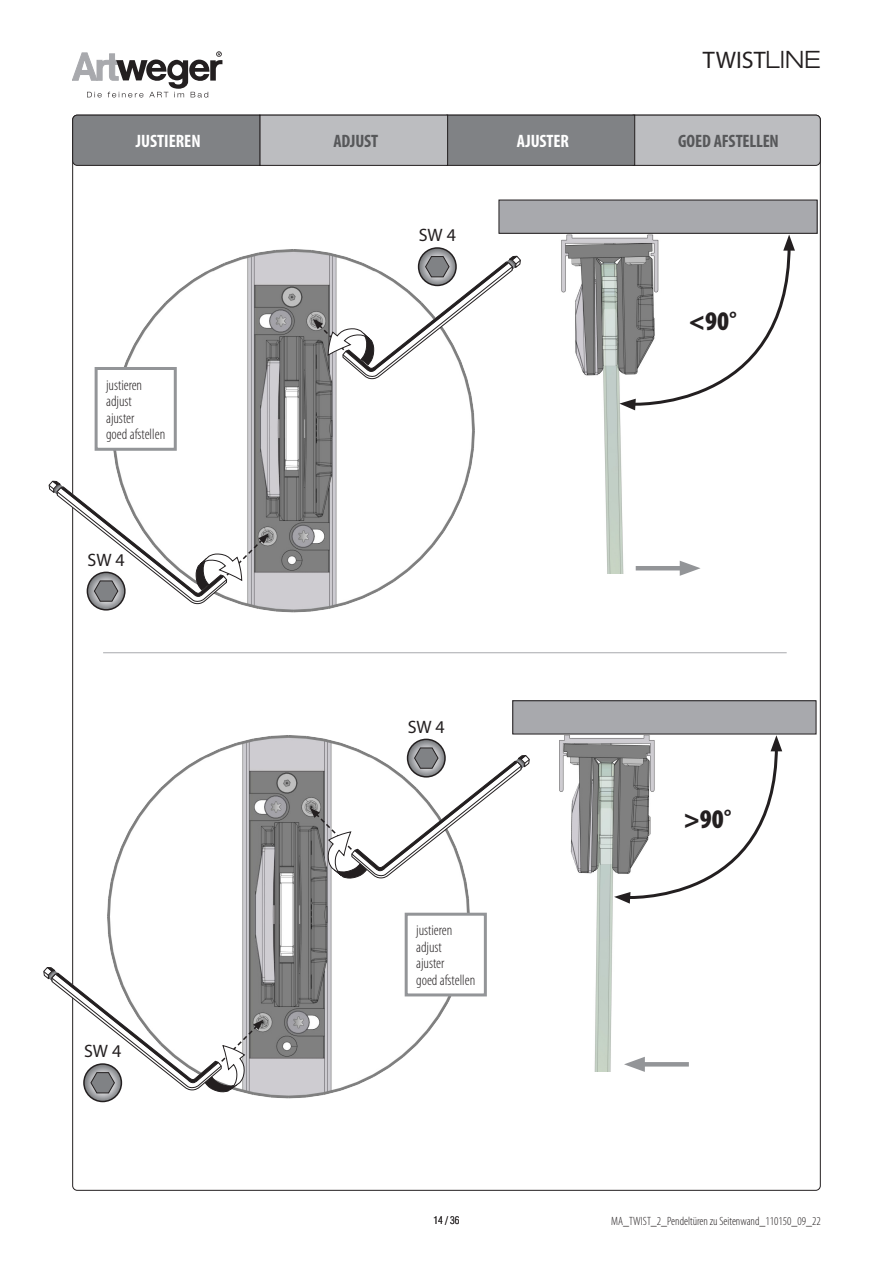
<style>
.page{position:relative;width:893px;height:1263px;background:#fff}
.page>*{position:absolute;margin:0;border:0;box-sizing:border-box;transform-origin:0 0}
.t1{font:900 condensed 27px "Myriad Pro";color:#231f20}
.t2{font:24px "Myriad Pro";color:#231f20}
.NL_Text_für_IHV{font:700 condensed 18px "Myriad Pro";letter-spacing:-.01em;color:#57585a}
.t3{font:18px "Myriad Pro";color:#231f20}
.DE_Text_für_IHV{font:700 condensed 18px "Myriad Pro";color:#fff}
.FR_Text_für_IHV{font:700 condensed 18px "Myriad Pro";letter-spacing:-.01em;color:#fff}
.EN_Text_für_IHV{font:700 condensed 18px "Myriad Pro";letter-spacing:-.01em;color:#57585a}
.t4{font:300 condensed 15px/16.5px "Myriad Pro";color:#231f20}
.t5{font:300 condensed 12px "Myriad Pro";color:#231f20}
.t6{font:300 condensed 10.5px "Helvetica LT Std";color:#231f20}
.s1{font-family:"Helvetica Neue LT Std";font-weight:300;font-stretch:expanded}
</style>
<div class="page">
<svg style="left:72px;top:51px;width:150px;height:46px"></svg>
<img style="left:422px;top:199px;width:274px;height:374px">
<img style="left:424px;top:734px;width:274px;height:337px">
<div style="left:513px;top:701px;width:303px;height:33px;background:#a8a9ad"></div>
<div style="left:512px;top:700px;width:304px;height:34px;border:1px solid #231f20"></div>
<svg style="left:614px;top:735px;width:168px;height:172px"></svg>
<img style="left:102px;top:241px;width:379px;height:379px;border-radius:190px">
<div style="left:96px;top:368px;width:79px;height:81px;background:#fff"></div>
<div style="left:95px;top:367px;width:82px;height:84px;border:3px solid #939598"></div>
<img style="left:96px;top:727px;width:380px;height:379px;border-radius:190px">
<div style="left:406px;top:914px;width:79px;height:81px;background:#fff"></div>
<div style="left:405px;top:913px;width:82px;height:83px;border:3px solid #939598"></div>
<div style="left:499px;top:200px;width:318px;height:33px;background:#a8a9ad"></div>
<div style="left:499px;top:200px;width:318px;height:34px;border:1px solid #231f20"></div>
<svg style="left:619px;top:235px;width:176px;height:178px"></svg>
<hr style="left:103px;top:652px;width:684px;height:1px;background:#a8a9ad">
<svg style="left:87px;top:572px;width:38px;height:38px"></svg>
<div style="left:87px;top:572px;width:39px;height:38px;border:2px solid #231f20;border-radius:50%"></div>
<svg style="left:49px;top:481px;width:220px;height:123px"></svg>
<svg style="left:84px;top:1064px;width:37px;height:37px"></svg>
<div style="left:83px;top:1063px;width:39px;height:39px;border:2px solid #231f20;border-radius:50%"></div>
<svg style="left:43px;top:967px;width:220px;height:127px"></svg>
<svg style="left:419px;top:248px;width:37px;height:37px"></svg>
<div style="left:418px;top:247px;width:39px;height:39px;border:2px solid #231f20;border-radius:50%"></div>
<svg style="left:313px;top:256px;width:208px;height:123px"></svg>
<svg style="left:408px;top:739px;width:37px;height:38px"></svg>
<div style="left:407px;top:739px;width:39px;height:38px;border:2px solid #231f20;border-radius:50%"></div>
<svg style="left:310px;top:747px;width:220px;height:131px"></svg>
<hr style="left:636px;top:566px;width:52px;height:4px;background:#939598">
<svg style="left:680px;top:561px;width:21px;height:15px"></svg>
<hr style="left:637px;top:1062px;width:52px;height:4px;background:#939598">
<svg style="left:624px;top:1057px;width:21px;height:15px"></svg>
<svg style="left:72px;top:114px;width:749px;height:52px"></svg>
<h2 class="t2" style="left:703px;top:45px;width:119px">TWIST<span class="s1">LINE</span></h2>
<p class="DE_Text_für_IHV" style="left:136px;top:131px;width:66px">JUSTIEREN</p>
<p class="EN_Text_für_IHV" style="left:333px;top:131px;width:46px">ADJUST</p>
<p class="FR_Text_für_IHV" style="left:517px;top:131px;width:53px">AJUSTER</p>
<p class="NL_Text_für_IHV" style="left:678px;top:131px;width:102px">GOED AFSTELLEN</p>
<p class="t4" style="left:106px;top:377px;width:61px">justieren adjust<br>ajuster<br>goed afstellen</p>
<p class="t3" style="left:88px;top:550px;width:39px">SW 4</p>
<p class="t3" style="left:84px;top:1042px;width:39px">SW 4</p>
<p class="t3" style="left:419px;top:226px;width:39px">SW 4</p>
<p class="t3" style="left:408px;top:717px;width:39px">SW 4</p>
<p class="t4" style="left:416px;top:922px;width:61px">justieren adjust<br>ajuster<br>goed afstellen</p>
<p class="t1" style="left:689px;top:306px;width:49px">&lt;90°</p>
<p class="t1" style="left:684px;top:804px;width:49px">&gt;90°</p>
<p class="t6" style="left:433px;top:1214px;width:28px">14 / 36</p>
<p class="t5" style="left:611px;top:1214px;width:211px">MA_TWIST_2_Pendeltüren zu Seitenwand_110150_09_22</p>
</div>
